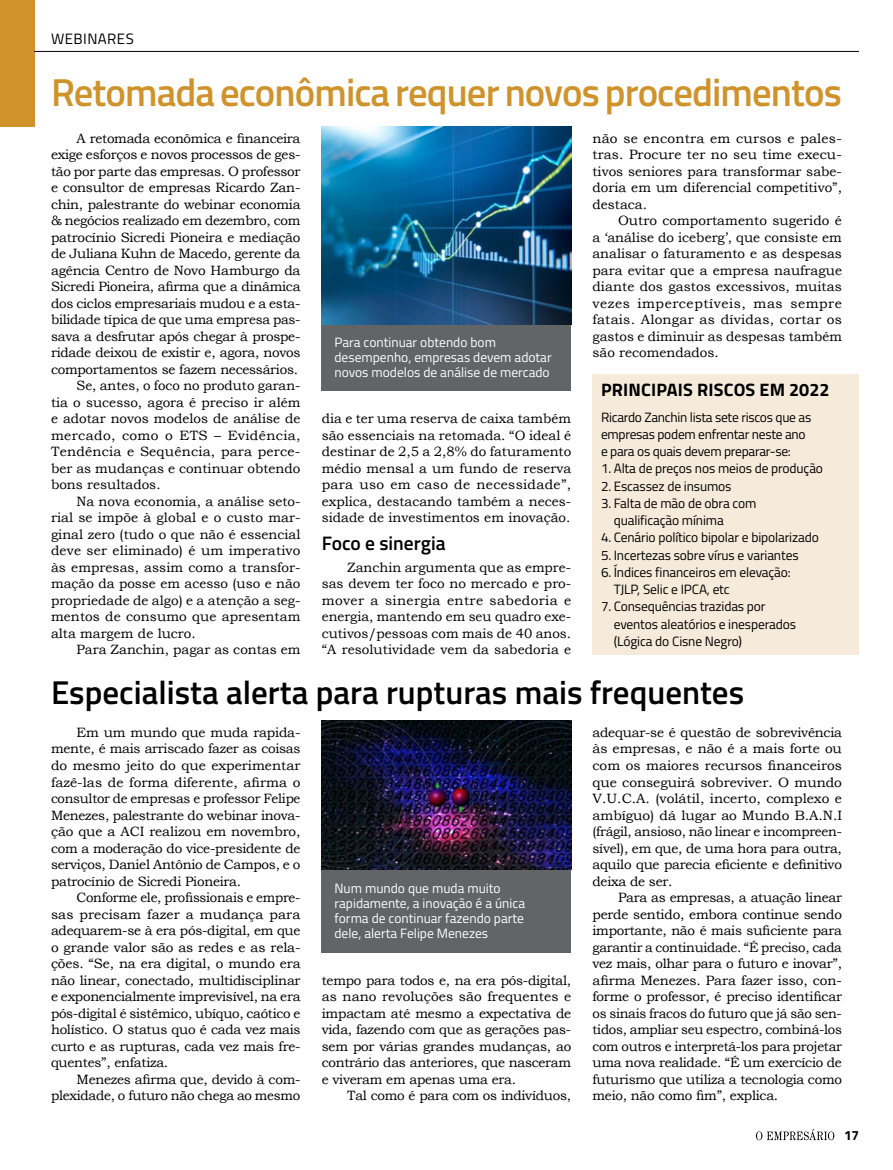
<style>
.page{position:relative;width:893px;height:1170px;background:#fff}
.page>*{position:absolute;margin:0;border:0;box-sizing:border-box;transform-origin:0 0}
.t1{font:600 39px "Titillium";letter-spacing:-.025em;color:#d0932c}
.t2{font:600 33px "Titillium";color:#000}
.t3{font:600 19.5px "Titillium";color:#000}
.t4{font:700 18px "Titillium";letter-spacing:.01em;color:#000}
.t5{font:15px "Titillium";letter-spacing:.03em;color:#000}
.t6{font:13.5px/16.5px "Bookman Old Style";letter-spacing:-.015em;color:#000;text-align:justify}
.t7{font:13.5px/17.2px "Titillium";letter-spacing:-.01em;color:#000}
.t8{font:13.5px/15px "Titillium";color:#fff}
.t9{font:13.5px "Bookman Old Style";letter-spacing:.005em;color:#000}
.t10{font:13.5px "Bookman Old Style";letter-spacing:.015em;color:#000}
.t11{font:13.5px "Bookman Old Style";letter-spacing:.01em;color:#000}
.t12{font:13.5px "Bookman Old Style";letter-spacing:.025em;color:#000}
.t13{font:700 13.5px "Titillium";color:#000}
</style>
<div class="page">
<div style="left:0;top:0;width:34px;height:126px;background:#d0932c"></div>
<div style="left:322px;top:324px;width:249px;height:66px;background:#636466"></div>
<div style="left:322px;top:869px;width:249px;height:83px;background:#636466"></div>
<div style="left:592px;top:374px;width:267px;height:280px;background:#f6ebdb"></div>
<img style="left:322px;top:126px;width:249px;height:198px">
<img style="left:322px;top:720px;width:249px;height:149px">
<hr style="left:34px;top:51px;width:825px;height:1px;background:#000">
<svg style="left:756px;top:1129px;width:78px;height:11px"></svg>
<p class="t5" style="left:51px;top:28px;width:84px">WEBINARES</p>
<h1 class="t1" style="left:51px;top:63px;width:792px">Retomada econômica requer novos procedimentos</h1>
<p class="t6" style="left:77px;top:130px;width:225px">A retomada econômica e financeira</p>
<p class="t6" style="left:51px;top:146px;width:251px">exige esforços e novos processos de ges-</p>
<p class="t6" style="left:51px;top:163px;width:251px">tão por parte das empresas. O professor</p>
<p class="t6" style="left:51px;top:179px;width:251px">e consultor de empresas Ricardo Zan-</p>
<p class="t6" style="left:51px;top:196px;width:251px">chin, palestrante do webinar economia</p>
<p class="t6" style="left:51px;top:212px;width:251px">&amp; negócios realizado em dezembro, com</p>
<p class="t6" style="left:51px;top:229px;width:251px">patrocínio Sicredi Pioneira e mediação</p>
<p class="t6" style="left:51px;top:245px;width:251px">de Juliana Kuhn de Macedo, gerente da</p>
<p class="t6" style="left:51px;top:262px;width:251px">agência Centro de Novo Hamburgo da</p>
<p class="t6" style="left:51px;top:278px;width:251px">Sicredi Pioneira, afirma que a dinâmica</p>
<p class="t6" style="left:51px;top:295px;width:251px">dos ciclos empresariais mudou e a esta-</p>
<p class="t6" style="left:51px;top:311px;width:251px">bilidade típica de que uma empresa pas-</p>
<p class="t6" style="left:51px;top:328px;width:251px">sava a desfrutar após chegar à prospe-</p>
<p class="t6" style="left:51px;top:344px;width:251px">ridade deixou de existir e, agora, novos</p>
<p class="t6" style="left:51px;top:361px;width:249px">comportamentos se fazem necessários.</p>
<p class="t6" style="left:77px;top:377px;width:225px">Se, antes, o foco no produto garan-</p>
<p class="t6" style="left:51px;top:394px;width:251px">tia o sucesso, agora é preciso ir além</p>
<p class="t6" style="left:51px;top:410px;width:251px">e adotar novos modelos de análise de</p>
<p class="t12" style="left:51px;top:426px;width:251px">mercado, como o ETS – Evidência,</p>
<p class="t10" style="left:51px;top:443px;width:251px">Tendência e Sequência, para perce-</p>
<p class="t6" style="left:51px;top:460px;width:251px">ber as mudanças e continuar obtendo</p>
<p class="t6" style="left:51px;top:476px;width:111px">bons resultados.</p>
<p class="t6" style="left:77px;top:493px;width:225px">Na nova economia, a análise seto-</p>
<p class="t9" style="left:51px;top:509px;width:251px">rial se impõe à global e o custo mar-</p>
<p class="t6" style="left:51px;top:526px;width:251px">ginal zero (tudo o que não é essencial</p>
<p class="t11" style="left:51px;top:542px;width:251px">deve ser eliminado) é um imperativo</p>
<p class="t9" style="left:51px;top:558px;width:251px">às empresas, assim como a transfor-</p>
<p class="t6" style="left:51px;top:575px;width:251px">mação da posse em acesso (uso e não</p>
<p class="t6" style="left:51px;top:592px;width:251px">propriedade de algo) e a atenção a seg-</p>
<p class="t9" style="left:51px;top:608px;width:251px">mentos de consumo que apresentam</p>
<p class="t6" style="left:51px;top:625px;width:146px">alta margem de lucro.</p>
<p class="t6" style="left:77px;top:641px;width:225px">Para Zanchin, pagar as contas em</p>
<p class="t8" style="left:334px;top:334px;width:219px">Para continuar obtendo bom desempenho, empresas devem adotar novos modelos de análise de mercado</p>
<p class="t6" style="left:322px;top:410px;width:251px">dia e ter uma reserva de caixa também são essenciais na retomada. “O ideal é destinar de 2,5 a 2,8% do faturamento médio mensal a um fundo de reserva para uso em caso de necessidade”, explica, destacando também a neces&shy;sidade de investimentos em inovação.</p>
<h3 class="t3" style="left:322px;top:529px;width:125px">Foco e sinergia</h3>
<p class="t6" style="left:322px;top:559px;width:251px;text-indent:26px">Zanchin argumenta que as empre&shy;sas devem ter foco no mercado e pro&shy;mover a sinergia entre sabedoria e energia, mantendo em seu quadro exe&shy;cutivos/pessoas com mais de 40 anos. “A resolutividade vem da sabedoria e</p>
<p class="t6" style="left:592px;top:130px;width:251px">não se encontra em cursos e pales&shy;tras. Procure ter no seu time execu&shy;tivos seniores para transformar sabe&shy;doria em um diferencial competitivo”, destaca.</p>
<p class="t6" style="left:592px;top:212px;width:251px;text-indent:26px">Outro comportamento sugerido é a ‘análise do iceberg’, que consiste em analisar o faturamento e as despesas para evitar que a empresa naufrague diante dos gastos excessivos, muitas vezes imperceptíveis, mas sempre fatais. Alongar as dívidas, cortar os gastos e diminuir as despesas também são recomendados.</p>
<h3 class="t4" style="left:601px;top:375px;width:230px">PRINCIPAIS RISCOS EM 2022</h3>
<p class="t7" style="left:601px;top:407px;width:212px">Ricardo Zanchin lista sete riscos que as empresas podem enfrentar neste ano e para os quais devem preparar-se:</p>
<p class="t7" style="left:601px;top:459px;width:224px">1. Alta de preços nos meios de produção</p>
<p class="t7" style="left:601px;top:476px;width:132px">2. Escassez de insumos</p>
<p class="t7" style="left:614px;top:494px;width:144px;text-indent:-13px">3. Falta de mão de obra com qualificação mínima</p>
<p class="t7" style="left:601px;top:528px;width:219px">4. Cenário político bipolar e bipolarizado</p>
<p class="t7" style="left:601px;top:545px;width:199px">5. Incertezas sobre vírus e variantes</p>
<p class="t7" style="left:614px;top:563px;width:179px;text-indent:-13px">6. Índices financeiros em elevação:<br>TJLP, Selic e IPCA, etc</p>
<p class="t7" style="left:614px;top:597px;width:184px;text-indent:-13px">7. Consequências trazidas por eventos aleatórios e inesperados (Lógica do Cisne Negro)</p>
<h2 class="t2" style="left:51px;top:667px;width:695px">Especialista alerta para rupturas mais frequentes</h2>
<p class="t6" style="left:51px;top:724px;width:251px;text-indent:26px">Em um mundo que muda rapida&shy;mente, é mais arriscado fazer as coisas do mesmo jeito do que experimentar fazê-las de forma diferente, afirma o consultor de empresas e professor Felipe Menezes, palestrante do webinar inova&shy;ção que a ACI realizou em novembro, com a moderação do vice-presidente de serviços, Daniel Antônio de Campos, e o patrocínio de Sicredi Pioneira.</p>
<p class="t6" style="left:51px;top:889px;width:251px;text-indent:26px">Conforme ele, profissionais e empre&shy;sas precisam fazer a mudança para adequarem-se à era pós-digital, em que o grande valor são as redes e as rela&shy;ções. “Se, na era digital, o mundo era não linear, conectado, multidisciplinar e exponencialmente imprevisível, na era pós-digital é sistêmico, ubíquo, caótico e holístico. O status quo é cada vez mais curto e as rupturas, cada vez mais fre&shy;quentes”, enfatiza.</p>
<p class="t6" style="left:51px;top:1070px;width:251px;text-align:right">Menezes afirma que, devido à com&shy;plexidade, o futuro não chega ao mesmo</p>
<p class="t8" style="left:334px;top:880px;width:192px">Num mundo que muda muito rapidamente, a inovação é a única forma de continuar fazendo parte dele, alerta Felipe Menezes</p>
<p class="t6" style="left:322px;top:971px;width:251px">tempo para todos e, na era pós-digital, as nano revoluções são frequentes e impactam até mesmo a expectativa de vida, fazendo com que as gerações pas&shy;sem por várias grandes mudanças, ao contrário das anteriores, que nasceram e viveram em apenas uma era.</p>
<p class="t6" style="left:347px;top:1087px;width:225px">Tal como é para com os indivíduos,</p>
<p class="t6" style="left:592px;top:724px;width:251px">adequar-se é questão de sobrevivência às empresas, e não é a mais forte ou com os maiores recursos financeiros que conseguirá sobreviver. O mundo V.U.C.A. (volátil, incerto, complexo e ambíguo) dá lugar ao Mundo B.A.N.I (frágil, ansioso, não linear e incompreen&shy;sível), em que, de uma hora para outra, aquilo que parecia eficiente e definitivo deixa de ser.</p>
<p class="t6" style="left:592px;top:889px;width:251px;text-indent:26px">Para as empresas, a atuação linear perde sentido, embora continue sendo importante, não é mais suficiente para garantir a continuidade. “É preciso, cada vez mais, olhar para o futuro e inovar”, afirma Menezes. Para fazer isso, con&shy;forme o professor, é preciso identificar os sinais fracos do futuro que já são sen&shy;tidos, ampliar seu espectro, combiná-los com outros e interpretá-los para projetar uma nova realidade. “É um exercício de futurismo que utiliza a tecnologia como meio, não como fim”, explica.</p>
<p class="t13" style="left:844px;top:1124px;width:16px">17</p>
</div>
